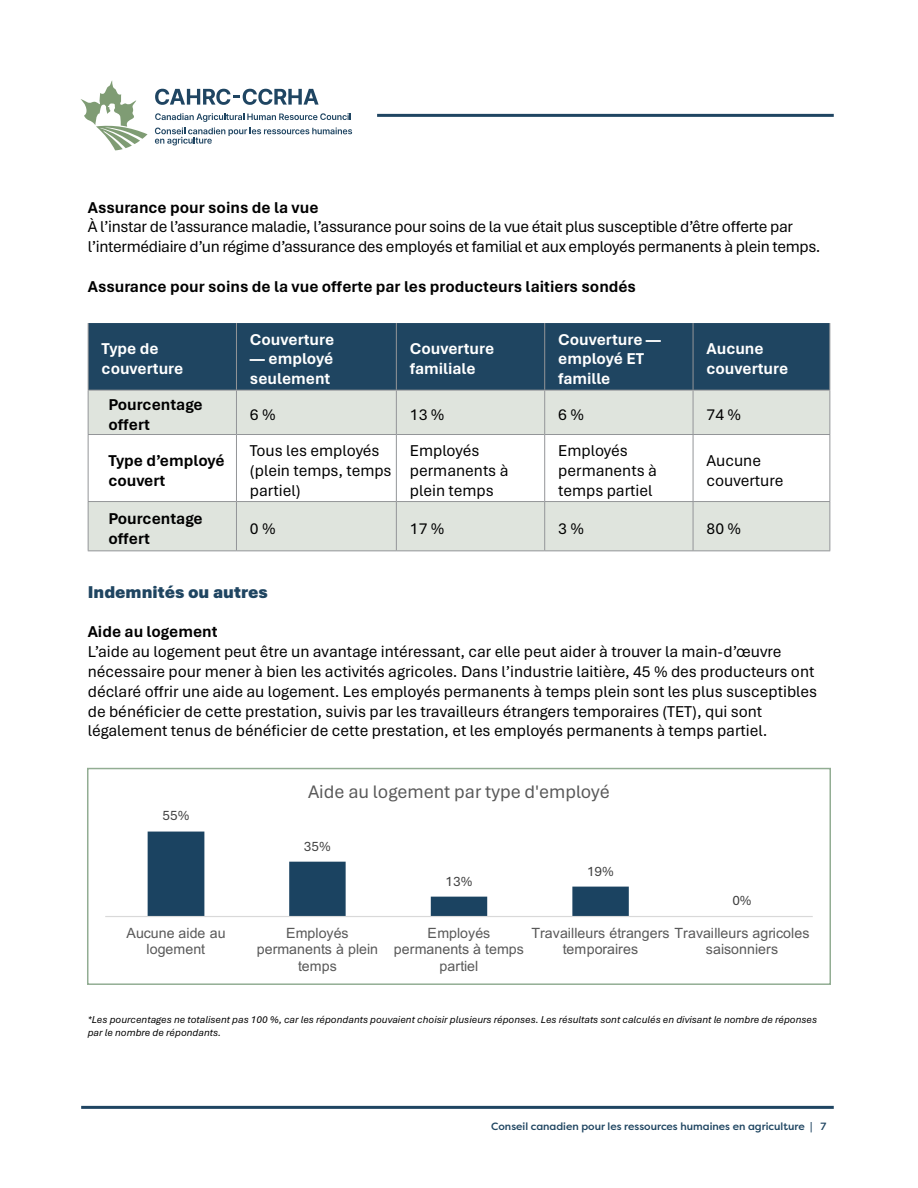
<style>
.page{position:relative;width:918px;height:1188px;background:#fff}
.page>*{position:absolute;margin:0;border:0;box-sizing:border-box;transform-origin:0 0}
.t1{font:19.05px "Aptos";color:#595959}
.t2{font:900 18px "Aptos";color:#1f4561}
.t3{font:16.5px/19.8px "Aptos";color:#000}
.t4{font:16.5px/19.8px "Aptos";letter-spacing:-.02em;color:#000}
.t5{font:700 16.5px/19.8px "Aptos";color:#000}
.t6{font:700 16.5px/19.8px "Aptos";color:#fff}
.t7{font:14.25px/16.5px "Arial";letter-spacing:.005em;color:#595959;text-align:center}
.t8{font:14.25px "Aptos";letter-spacing:.005em;color:#404040}
.t9{font:italic 10.5px/12.6px "Aptos";color:#000}
.t10{font:500 10.5px "Filson Pro";color:#1f4561}
</style>
<div class="page">
<svg style="left:155px;top:113px;width:197px;height:32px"></svg>
<svg style="left:155px;top:89px;width:164px;height:16px"></svg>
<svg style="left:80px;top:80px;width:68px;height:70px"></svg>
<hr style="left:377px;top:114px;width:457px;height:3px;background:#1f4562">
<hr style="left:81px;top:1106px;width:753px;height:3px;background:#1f4562">
<div style="left:89px;top:323px;width:741px;height:67px;background:#1f4561"></div>
<svg style="left:89px;top:391px;width:741px;height:159px;fill:#dfe4dd"></svg>
<hr style="left:236px;top:323px;width:1px;height:67px;background:#939598">
<hr style="left:88px;top:390px;width:148px;height:1px;background:#939598">
<hr style="left:236px;top:390px;width:160px;height:1px;background:#939598">
<hr style="left:236px;top:391px;width:1px;height:43px;background:#939598">
<hr style="left:396px;top:390px;width:149px;height:1px;background:#939598">
<hr style="left:545px;top:390px;width:148px;height:1px;background:#939598">
<hr style="left:693px;top:390px;width:137px;height:1px;background:#939598">
<hr style="left:88px;top:434px;width:148px;height:1px;background:#939598">
<hr style="left:236px;top:434px;width:160px;height:1px;background:#939598">
<hr style="left:236px;top:435px;width:1px;height:66px;background:#939598">
<hr style="left:396px;top:434px;width:149px;height:1px;background:#939598">
<hr style="left:545px;top:434px;width:148px;height:1px;background:#939598">
<hr style="left:693px;top:434px;width:137px;height:1px;background:#939598">
<hr style="left:88px;top:501px;width:148px;height:1px;background:#939598">
<hr style="left:236px;top:501px;width:160px;height:1px;background:#939598">
<hr style="left:236px;top:502px;width:1px;height:48px;background:#939598">
<hr style="left:396px;top:501px;width:149px;height:1px;background:#939598">
<hr style="left:545px;top:501px;width:148px;height:1px;background:#939598">
<hr style="left:693px;top:501px;width:137px;height:1px;background:#939598">
<hr style="left:88px;top:550px;width:148px;height:1px;background:#939598">
<hr style="left:236px;top:550px;width:160px;height:1px;background:#939598">
<hr style="left:396px;top:550px;width:149px;height:1px;background:#939598">
<hr style="left:545px;top:550px;width:148px;height:1px;background:#939598">
<hr style="left:693px;top:550px;width:137px;height:1px;background:#939598">
<hr style="left:88px;top:323px;width:1px;height:67px;background:#939598">
<hr style="left:396px;top:323px;width:1px;height:67px;background:#939598">
<hr style="left:544px;top:323px;width:1px;height:67px;background:#939598">
<hr style="left:693px;top:323px;width:1px;height:67px;background:#939598">
<hr style="left:830px;top:323px;width:1px;height:67px;background:#939598">
<hr style="left:88px;top:391px;width:1px;height:43px;background:#939598">
<hr style="left:396px;top:391px;width:1px;height:43px;background:#939598">
<hr style="left:544px;top:391px;width:1px;height:43px;background:#939598">
<hr style="left:693px;top:391px;width:1px;height:43px;background:#939598">
<hr style="left:830px;top:391px;width:1px;height:43px;background:#939598">
<hr style="left:88px;top:435px;width:1px;height:66px;background:#939598">
<hr style="left:396px;top:435px;width:1px;height:66px;background:#939598">
<hr style="left:544px;top:435px;width:1px;height:66px;background:#939598">
<hr style="left:693px;top:435px;width:1px;height:66px;background:#939598">
<hr style="left:830px;top:435px;width:1px;height:66px;background:#939598">
<hr style="left:88px;top:502px;width:1px;height:48px;background:#939598">
<hr style="left:396px;top:502px;width:1px;height:48px;background:#939598">
<hr style="left:544px;top:502px;width:1px;height:48px;background:#939598">
<hr style="left:693px;top:502px;width:1px;height:48px;background:#939598">
<hr style="left:830px;top:502px;width:1px;height:48px;background:#939598">
<svg style="left:148px;top:832px;width:481px;height:84px"></svg>
<hr style="left:105px;top:916px;width:708px;height:1px;background:#d9d9d9">
<div style="left:87px;top:768px;width:744px;height:217px;border:2px solid #92ad93"></div>
<p class="t5" style="left:88px;top:197px;width:232px">Assurance pour soins de la vue</p>
<p class="t4" style="left:88px;top:216px;width:734px">À l’instar de l’assurance maladie, l’assurance pour soins de la vue était plus susceptible d’être offerte par l’intermédiaire d’un régime d’assurance des employés et familial et aux employés permanents à plein temps.</p>
<p class="t5" style="left:88px;top:276px;width:550px">Assurance pour soins de la vue offerte par les producteurs laitiers sondés</p>
<p class="t6" style="left:102px;top:338px;width:83px">Type de couverture</p>
<p class="t6" style="left:250px;top:329px;width:86px">Couverture</p>
<p class="t6" style="left:250px;top:348px;width:85px">— employé seulement</p>
<p class="t6" style="left:410px;top:338px;width:86px">Couverture familiale</p>
<p class="t6" style="left:558px;top:329px;width:104px">Couverture — employé ET famille</p>
<p class="t6" style="left:707px;top:338px;width:83px">Aucune couverture</p>
<p class="t5" style="left:108px;top:394px;width:96px">Pourcentage offert</p>
<p class="t3" style="left:250px;top:404px;width:27px">6 %</p>
<p class="t3" style="left:410px;top:404px;width:36px">13 %</p>
<p class="t3" style="left:558px;top:404px;width:27px">6 %</p>
<p class="t3" style="left:707px;top:404px;width:36px">74 %</p>
<p class="t5" style="left:108px;top:450px;width:118px">Type d’employé couvert</p>
<p class="t3" style="left:250px;top:440px;width:143px">Tous les employés (plein temps, temps partiel)</p>
<p class="t3" style="left:410px;top:440px;width:100px">Employés permanents à plein temps</p>
<p class="t3" style="left:558px;top:440px;width:100px">Employés permanents à temps partiel</p>
<p class="t3" style="left:707px;top:450px;width:78px">Aucune couverture</p>
<p class="t5" style="left:108px;top:508px;width:96px">Pourcentage offert</p>
<p class="t3" style="left:250px;top:518px;width:27px">0 %</p>
<p class="t3" style="left:410px;top:518px;width:36px">17 %</p>
<p class="t3" style="left:558px;top:518px;width:27px">3 %</p>
<p class="t3" style="left:707px;top:518px;width:36px">80 %</p>
<p class="t2" style="left:88px;top:580px;width:182px">Indemnités ou autres</p>
<p class="t5" style="left:88px;top:621px;width:131px">Aide au logement</p>
<p class="t3" style="left:88px;top:641px;width:731px">L’aide au logement peut être un avantage intéressant, car elle peut aider à trouver la main-d’œuvre nécessaire pour mener à bien les activités agricoles. Dans l’industrie laitière, 45 % des producteurs ont déclaré offrir une aide au logement. Les employés permanents à temps plein sont les plus susceptibles de bénéficier de cette prestation, suivis par les travailleurs étrangers temporaires (TET), qui sont légalement tenus de bénéficier de cette prestation, et les employés permanents à temps partiel.</p>
<p class="t8" style="left:162px;top:806px;width:28px">55%</p>
<p class="t1" style="left:308px;top:779px;width:303px">Aide au logement par type d'employé</p>
<p class="t8" style="left:304px;top:836px;width:28px">35%</p>
<p class="t8" style="left:445px;top:871px;width:28px">13%</p>
<p class="t8" style="left:587px;top:861px;width:28px">19%</p>
<p class="t8" style="left:732px;top:891px;width:21px">0%</p>
<p class="t7" style="left:126px;top:924px;width:101px">Aucune aide au logement</p>
<p class="t7" style="left:257px;top:924px;width:123px">Employés permanents à plein temps</p>
<p class="t7" style="left:394px;top:924px;width:131px">Employés permanents à temps partiel</p>
<p class="t7" style="left:563px;top:924px;width:248px;text-align:left;text-indent:-31px">Travailleurs étrangers Travailleurs agricoles temporaires</p>
<p class="t7" style="left:706px;top:941px;width:74px">saisonniers</p>
<p class="t9" style="left:88px;top:1013px;width:731px">*Les pourcentages ne totalisent pas 100 %, car les répondants pouvaient choisir plusieurs réponses. Les résultats sont calculés en divisant le nombre de réponses par le nombre de répondants.</p>
<p class="t10" style="left:560px;top:1119px;width:268px">Canadian Agricultural Human Resource Council | 7</p>
<p class="t10" style="left:491px;top:1119px;width:315px">Conseil canadien pour les ressources humaines en agriculture</p>
</div>
